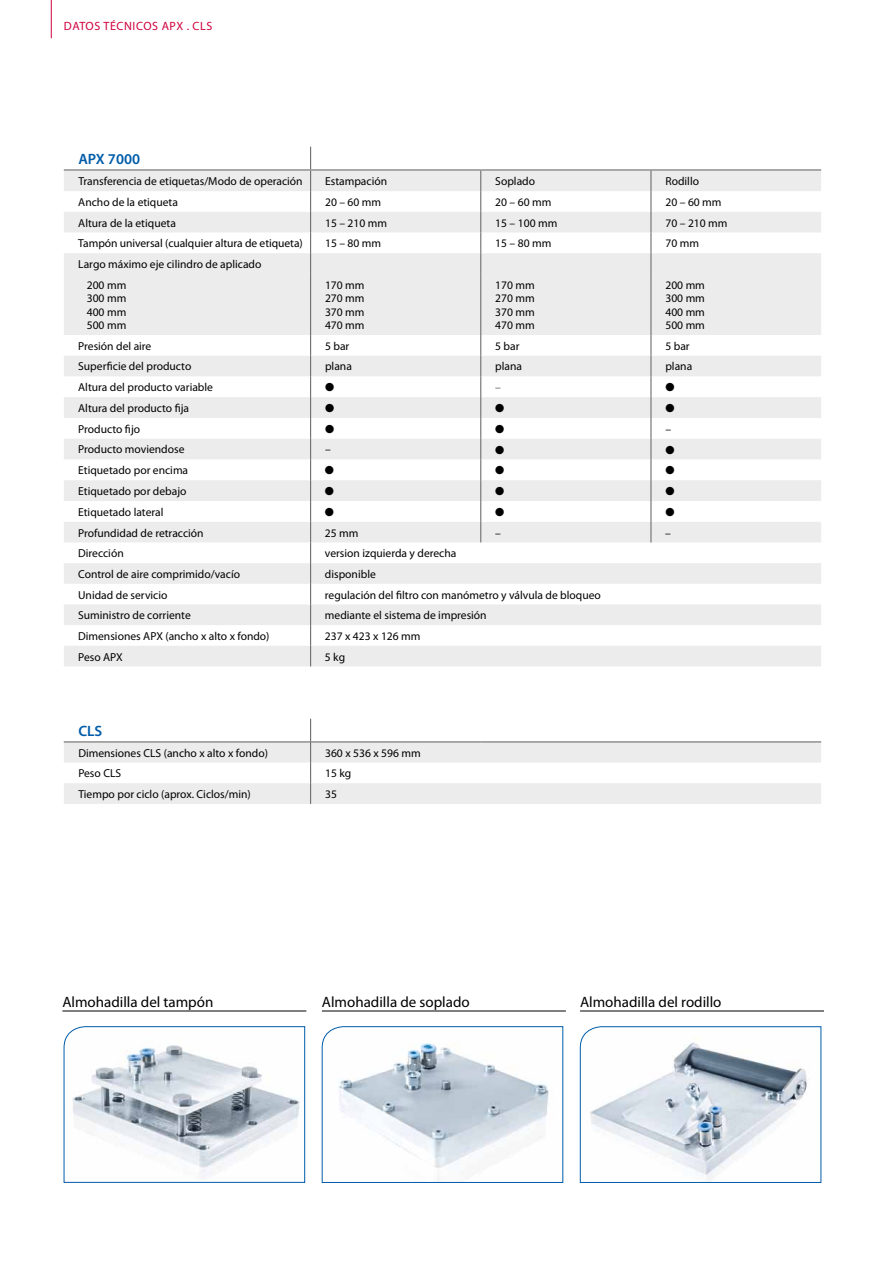
<style>
.page{position:relative;width:885px;height:1263px;background:#fff}
.page>*{position:absolute;margin:0;border:0;box-sizing:border-box;transform-origin:0 0}
.t1{font:15px "Myriad Pro";color:#000}
.t2{font:600 15px "Myriad Pro";color:#005ca9}
.t3{font:12px "Myriad Pro";letter-spacing:.05em;color:#cf003e}
.t4{font:11.55px/13.5px "Myriad Pro";color:#000;text-align:justify}
.t5{font:11.55px "Zapf Dingbats ITC";color:#000}
.t6{font:300 11.55px "Myriad Pro";color:#000}
</style>
<div class="page">
<svg style="left:64px;top:1026px;width:241px;height:157px"></svg>
<svg style="left:322px;top:1026px;width:241px;height:157px"></svg>
<svg style="left:579px;top:1026px;width:242px;height:157px"></svg>
<hr style="left:62px;top:1011px;width:244px;height:1px;background:#000">
<hr style="left:322px;top:1011px;width:244px;height:1px;background:#000">
<hr style="left:580px;top:1011px;width:243px;height:1px;background:#000">
<hr style="left:51px;top:0;width:1px;height:38px;background:#cf003e">
<svg style="left:64px;top:171px;width:757px;height:205px;fill:#ececed"></svg>
<svg style="left:64px;top:397px;width:757px;height:269px;fill:#ececed"></svg>
<svg style="left:310px;top:147px;width:1px;height:127px"></svg>
<hr style="left:310px;top:274px;width:1px;height:61px;background:#6f6f6e">
<svg style="left:310px;top:335px;width:1px;height:331px"></svg>
<svg style="left:650px;top:171px;width:1px;height:103px"></svg>
<hr style="left:650px;top:274px;width:1px;height:61px;background:#6f6f6e">
<svg style="left:650px;top:335px;width:1px;height:207px"></svg>
<svg style="left:480px;top:171px;width:1px;height:103px"></svg>
<hr style="left:480px;top:274px;width:1px;height:61px;background:#6f6f6e">
<svg style="left:480px;top:335px;width:1px;height:207px"></svg>
<hr style="left:64px;top:169px;width:246px;height:2px;background:#6f6f6e">
<hr style="left:310px;top:169px;width:170px;height:2px;background:#6f6f6e">
<hr style="left:480px;top:169px;width:171px;height:2px;background:#6f6f6e">
<hr style="left:651px;top:169px;width:170px;height:2px;background:#6f6f6e">
<svg style="left:64px;top:742px;width:757px;height:62px;fill:#ececed"></svg>
<hr style="left:64px;top:741px;width:246px;height:1px;background:#6f6f6e">
<hr style="left:311px;top:741px;width:169px;height:1px;background:#6f6f6e">
<hr style="left:480px;top:741px;width:171px;height:1px;background:#6f6f6e">
<hr style="left:651px;top:741px;width:170px;height:1px;background:#6f6f6e">
<svg style="left:310px;top:719px;width:1px;height:85px"></svg>
<p class="t3" style="left:64px;top:19px;width:149px">datos técnicos APX . CLS</p>
<p class="t2" style="left:78px;top:149px;width:63px">APX 7000</p>
<p class="t4" style="left:78px;top:174px;width:226px">Transferencia de etiquetas/Modo de operación</p>
<p class="t4" style="left:325px;top:174px;width:64px">Estampación</p>
<p class="t4" style="left:495px;top:174px;width:41px">Soplado</p>
<p class="t4" style="left:665px;top:174px;width:35px">Rodillo</p>
<p class="t4" style="left:78px;top:195px;width:101px">Ancho de la etiqueta</p>
<p class="t4" style="left:325px;top:195px;width:58px">20 – 60 mm</p>
<p class="t4" style="left:495px;top:195px;width:58px">20 – 60 mm</p>
<p class="t4" style="left:665px;top:195px;width:58px">20 – 60 mm</p>
<p class="t4" style="left:78px;top:216px;width:99px">Altura de la etiqueta</p>
<p class="t4" style="left:325px;top:216px;width:64px">15 – 210 mm</p>
<p class="t4" style="left:495px;top:216px;width:64px">15 – 100 mm</p>
<p class="t4" style="left:665px;top:216px;width:64px">70 – 210 mm</p>
<p class="t4" style="left:78px;top:236px;width:226px">Tampón universal (cualquier altura de etiqueta)</p>
<p class="t4" style="left:325px;top:236px;width:58px">15 – 80 mm</p>
<p class="t4" style="left:495px;top:236px;width:58px">15 – 80 mm</p>
<p class="t4" style="left:665px;top:236px;width:35px">70 mm</p>
<p class="t4" style="left:87px;top:253px;width:176px;line-height:20.7px;text-indent:-9px">Largo máximo eje cilindro de aplicado<br>200 mm</p>
<p class="t4" style="left:87px;top:291px;width:41px">300 mm 400 mm 500 mm</p>
<p class="t4" style="left:325px;top:278px;width:41px">170 mm 270 mm 370 mm 470 mm</p>
<p class="t4" style="left:495px;top:278px;width:41px">170 mm 270 mm 370 mm 470 mm</p>
<p class="t4" style="left:665px;top:278px;width:41px">200 mm 300 mm 400 mm 500 mm</p>
<p class="t4" style="left:78px;top:339px;width:75px">Presión del aire</p>
<p class="t4" style="left:325px;top:339px;width:26px">5 bar</p>
<p class="t4" style="left:495px;top:339px;width:26px">5 bar</p>
<p class="t4" style="left:665px;top:339px;width:26px">5 bar</p>
<p class="t4" style="left:78px;top:360px;width:115px">Superficie del producto</p>
<p class="t4" style="left:325px;top:360px;width:28px">plana</p>
<p class="t4" style="left:495px;top:360px;width:28px">plana</p>
<p class="t4" style="left:665px;top:360px;width:28px">plana</p>
<p class="t4" style="left:78px;top:380px;width:136px">Altura del producto variable</p>
<p class="t5" style="left:325px;top:382px;width:11px">●</p>
<p class="t6" style="left:495px;top:380px;width:7px">–</p>
<p class="t5" style="left:665px;top:382px;width:11px">●</p>
<p class="t4" style="left:78px;top:401px;width:112px">Altura del producto fija</p>
<p class="t5" style="left:325px;top:403px;width:11px">●</p>
<p class="t5" style="left:495px;top:403px;width:11px">●</p>
<p class="t5" style="left:665px;top:403px;width:11px">●</p>
<p class="t4" style="left:78px;top:422px;width:63px">Producto fijo</p>
<p class="t5" style="left:325px;top:423px;width:11px">●</p>
<p class="t5" style="left:495px;top:423px;width:11px">●</p>
<p class="t4" style="left:665px;top:422px;width:7px">–</p>
<p class="t4" style="left:78px;top:443px;width:108px">Producto moviendose</p>
<p class="t4" style="left:325px;top:443px;width:7px">–</p>
<p class="t5" style="left:495px;top:444px;width:11px">●</p>
<p class="t5" style="left:665px;top:444px;width:11px">●</p>
<p class="t4" style="left:78px;top:463px;width:111px">Etiquetado por encima</p>
<p class="t5" style="left:325px;top:465px;width:11px">●</p>
<p class="t5" style="left:495px;top:465px;width:11px">●</p>
<p class="t5" style="left:665px;top:465px;width:11px">●</p>
<p class="t4" style="left:78px;top:484px;width:110px">Etiquetado por debajo</p>
<p class="t5" style="left:325px;top:486px;width:11px">●</p>
<p class="t5" style="left:495px;top:486px;width:11px">●</p>
<p class="t5" style="left:665px;top:486px;width:11px">●</p>
<p class="t4" style="left:78px;top:505px;width:87px">Etiquetado lateral</p>
<p class="t5" style="left:325px;top:506px;width:11px">●</p>
<p class="t5" style="left:495px;top:506px;width:11px">●</p>
<p class="t5" style="left:665px;top:506px;width:11px">●</p>
<p class="t4" style="left:78px;top:526px;width:127px">Profundidad de retracción</p>
<p class="t4" style="left:325px;top:526px;width:35px">25 mm</p>
<p class="t4" style="left:495px;top:526px;width:7px">–</p>
<p class="t4" style="left:665px;top:526px;width:7px">–</p>
<p class="t4" style="left:78px;top:546px;width:47px">Dirección</p>
<p class="t4" style="left:325px;top:546px;width:133px">version izquierda y derecha</p>
<p class="t4" style="left:78px;top:567px;width:163px">Control de aire comprimido/vacío</p>
<p class="t4" style="left:325px;top:567px;width:52px">disponible</p>
<p class="t4" style="left:78px;top:588px;width:91px">Unidad de servicio</p>
<p class="t4" style="left:325px;top:588px;width:277px">regulación del filtro con manómetro y válvula de bloqueo</p>
<p class="t4" style="left:78px;top:608px;width:114px">Suministro de corriente</p>
<p class="t4" style="left:325px;top:608px;width:163px">mediante el sistema de impresión</p>
<p class="t4" style="left:78px;top:629px;width:193px">Dimensiones APX (ancho x alto x fondo)</p>
<p class="t4" style="left:325px;top:629px;width:97px">237 x 423 x 126 mm</p>
<p class="t4" style="left:78px;top:650px;width:46px">Peso APX</p>
<p class="t4" style="left:325px;top:650px;width:22px">5 kg</p>
<p class="t2" style="left:78px;top:721px;width:26px">CLS</p>
<p class="t4" style="left:78px;top:746px;width:191px">Dimensiones CLS (ancho x alto x fondo)</p>
<p class="t4" style="left:325px;top:746px;width:97px">360 x 536 x 596 mm</p>
<p class="t4" style="left:78px;top:766px;width:43px">Peso CLS</p>
<p class="t4" style="left:325px;top:766px;width:28px">15 kg</p>
<p class="t4" style="left:78px;top:787px;width:174px">Tiempo por ciclo (aprox. Ciclos/min)</p>
<p class="t4" style="left:325px;top:787px;width:13px">35</p>
<p class="t1" style="left:62px;top:993px;width:152px">Almohadilla del tampón</p>
<p class="t1" style="left:322px;top:993px;width:149px">Almohadilla de soplado</p>
<p class="t1" style="left:580px;top:993px;width:143px">Almohadilla del rodillo</p>
</div>
